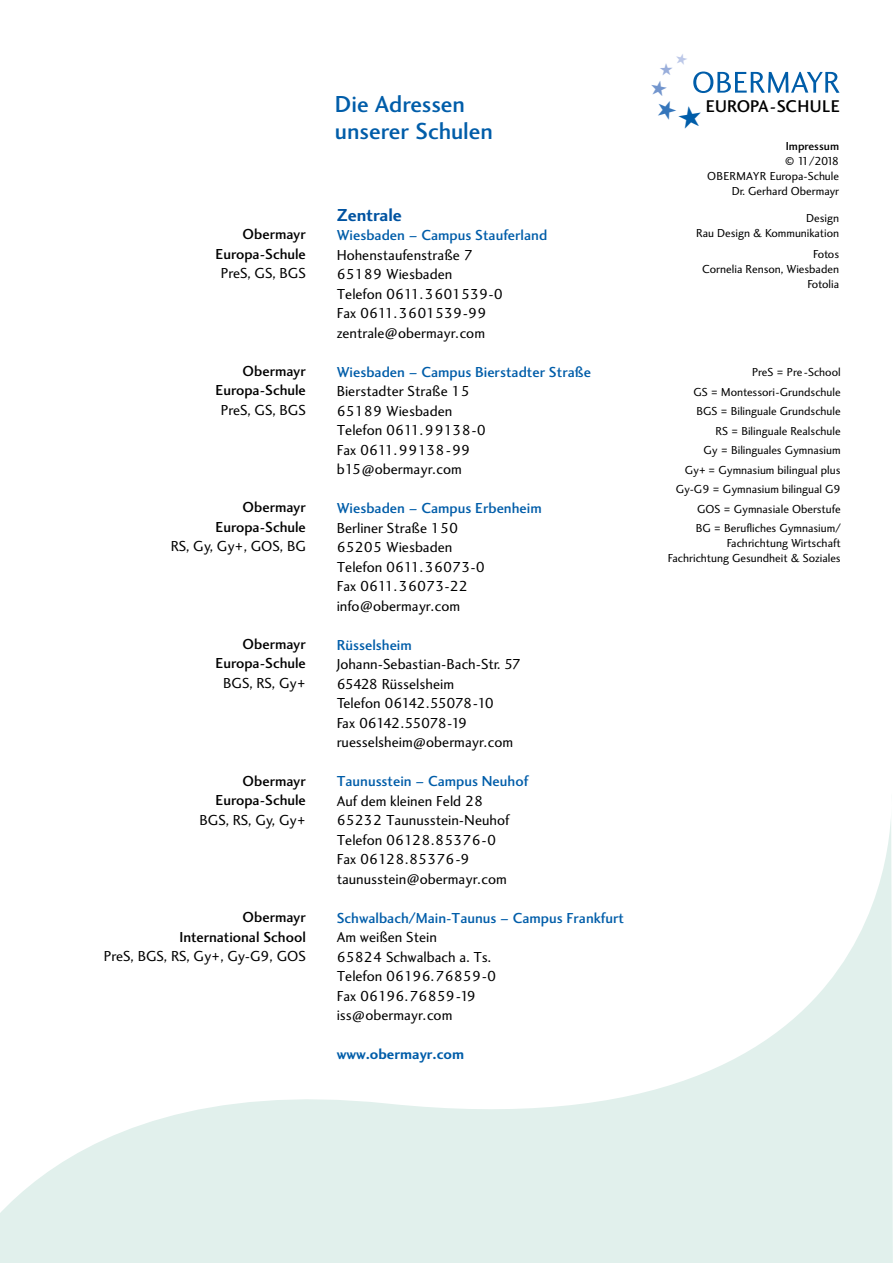
<style>
.page{position:relative;width:893px;height:1263px;background:#fff}
.page>*{position:absolute;margin:0;border:0;box-sizing:border-box;transform-origin:0 0}
.t1{font:500 24px/27px "Charlotte Sans";color:#005da9}
.t2{font:700 18px "Charlotte Sans";color:#0053a1}
.t3{font:500 17.55px "Charlotte Sans";letter-spacing:.01em;color:#000}
.t4{font:15px/19.5px "Charlotte Sans";color:#000}
.t5{font:500 15px "Charlotte Sans";color:#005da9}
.t6{font:500 15px/19.5px "Charlotte Sans";color:#000;text-align:right}
.t7{font:700 15px "Charlotte Sans";color:#005da9}
.t8{font:12px/19.5px "Charlotte Sans";color:#000;text-align:right}
.t9{font:500 12px "Charlotte Sans";color:#000}
</style>
<div class="page">
<svg style="left:0;top:820px;width:893px;height:443px"></svg>
<svg style="left:693px;top:71px;width:146px;height:22px"></svg>
<p class="t6" style="left:216px;top:225px;width:92px">Obermayr<br>Europa-Schule</p>
<p class="t4" style="left:221px;top:264px;width:87px">PreS, GS, BGS</p>
<p class="t6" style="left:216px;top:361px;width:92px">Obermayr<br>Europa-Schule</p>
<p class="t4" style="left:221px;top:401px;width:87px">PreS, GS, BGS</p>
<p class="t6" style="left:216px;top:498px;width:92px">Obermayr<br>Europa-Schule</p>
<p class="t4" style="left:171px;top:537px;width:137px">RS, Gy, Gy+, GOS, BG</p>
<p class="t6" style="left:216px;top:634px;width:92px">Obermayr<br>Europa-Schule</p>
<p class="t4" style="left:223px;top:674px;width:84px">BGS, RS, Gy+</p>
<p class="t6" style="left:216px;top:771px;width:92px">Obermayr<br>Europa-Schule</p>
<p class="t4" style="left:200px;top:810px;width:108px">BGS, RS, Gy, Gy+</p>
<p class="t6" style="left:180px;top:907px;width:128px">Obermayr<br>International School</p>
<p class="t4" style="left:104px;top:947px;width:203px">PreS, BGS, RS, Gy+, Gy-G9, GOS</p>
<h1 class="t1" style="left:335px;top:91px;width:160px">Die Adressen unserer Schulen</h1>
<p class="t2" style="left:337px;top:204px;width:67px">Zentrale</p>
<p class="t5" style="left:337px;top:226px;width:212px">Wiesbaden – Campus Stauferland</p>
<p class="t4" style="left:337px;top:245px;width:168px">Hohenstaufenstraße 7<br>65189 Wiesbaden<br>Telefon 0611.3601539-0<br>Fax 0611.3601539-99 zentrale@obermayr.com</p>
<p class="t5" style="left:337px;top:363px;width:256px">Wiesbaden – Campus Bierstadter Straße</p>
<p class="t4" style="left:337px;top:382px;width:151px">Bierstadter Straße 15<br>65189 Wiesbaden<br>Telefon 0611.99138-0<br>Fax 0611.99138-99 b15@obermayr.com</p>
<p class="t5" style="left:337px;top:499px;width:207px">Wiesbaden – Campus Erbenheim</p>
<p class="t4" style="left:337px;top:518px;width:150px">Berliner Straße 150<br>65205 Wiesbaden<br>Telefon 0611.36073-0<br>Fax 0611.36073-22 info@obermayr.com</p>
<p class="t5" style="left:337px;top:636px;width:77px">Rüsselsheim</p>
<p class="t4" style="left:337px;top:655px;width:186px">Johann-Sebastian-Bach-Str. 57<br>65428 Rüsselsheim<br>Telefon 06142.55078-10<br>Fax 06142.55078-19 ruesselsheim@obermayr.com</p>
<p class="t5" style="left:337px;top:772px;width:193px">Taunusstein – Campus Neuhof</p>
<p class="t4" style="left:337px;top:791px;width:174px">Auf dem kleinen Feld 28<br>65232 Taunusstein-Neuhof<br>Telefon 06128.85376-0<br>Fax 06128.85376-9 taunusstein@obermayr.com</p>
<p class="t5" style="left:337px;top:909px;width:289px">Schwalbach/Main-Taunus – Campus Frankfurt</p>
<p class="t4" style="left:337px;top:928px;width:161px">Am weißen Stein<br>65824 Schwalbach a. Ts.<br>Telefon 06196.76859-0<br>Fax 06196.76859-19 iss@obermayr.com</p>
<p class="t7" style="left:337px;top:1045px;width:129px">www.obermayr.com</p>
<p class="t3" style="left:706px;top:96px;width:136px">EUROPA-SCHULE</p>
<p class="t9" style="left:786px;top:139px;width:55px">Impressum</p>
<p class="t8" style="left:707px;top:154px;width:133px;line-height:15px">© 11/2018<br>OBERMAYR Europa-Schule<br>Dr. Gerhard Obermayr</p>
<p class="t8" style="left:696px;top:211px;width:144px;line-height:15px">Design<br>Rau Design &amp; Kommunikation</p>
<p class="t8" style="left:702px;top:247px;width:138px;line-height:15px">Fotos<br>Cornelia Renson, Wiesbaden<br>Fotolia</p>
<p class="t8" style="left:676px;top:363px;width:166px">PreS = Pre-School<br>GS = Montessori-Grundschule<br>BGS = Bilinguale Grundschule<br>RS = Bilinguale Realschule<br>Gy = Bilinguales Gymnasium<br>Gy+ = Gymnasium bilingual plus<br>Gy-G9 = Gymnasium bilingual G9<br>GOS = Gymnasiale Oberstufe<br>BG = Berufliches Gymnasium/</p>
<p class="t8" style="left:668px;top:536px;width:174px;line-height:15px">Fachrichtung Wirtschaft<br>Fachrichtung Gesundheit &amp; Soziales</p>
</div>
